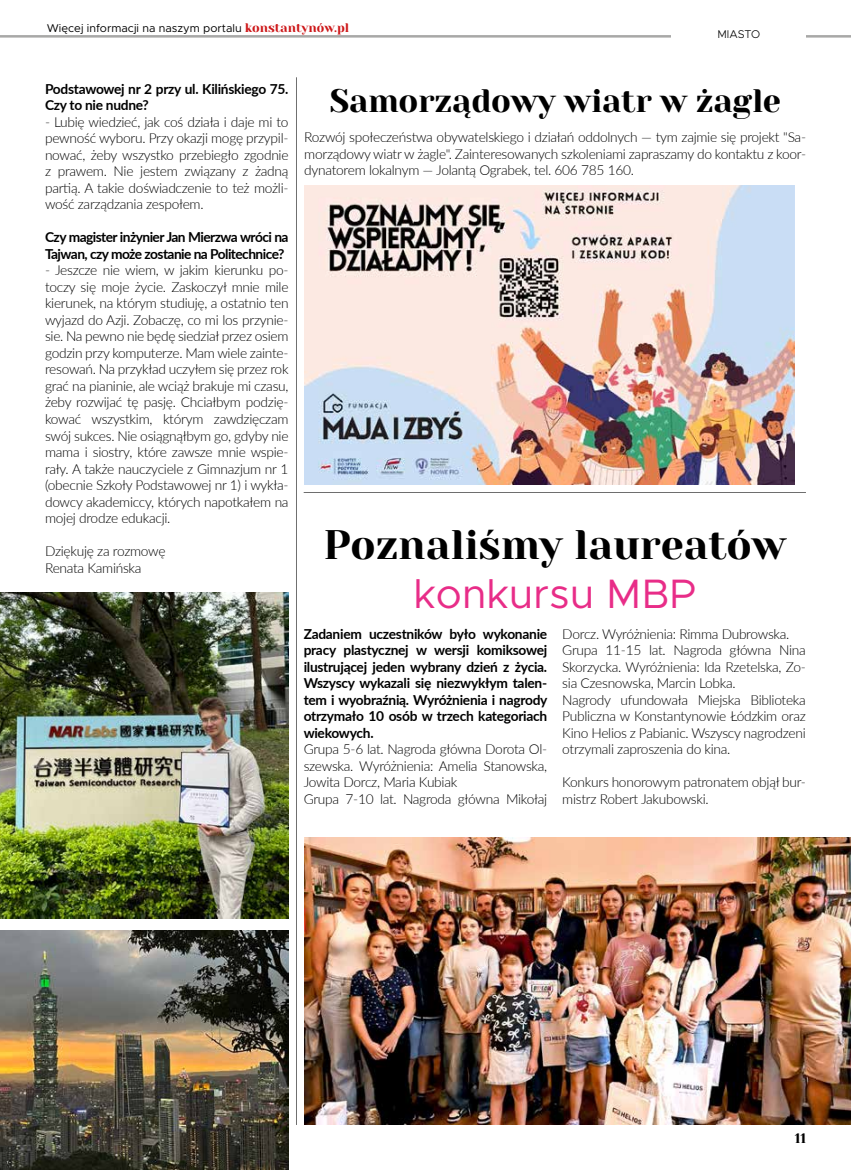
<style>
.page{position:relative;width:851px;height:1170px;background:#fff}
.page>*{position:absolute;margin:0;border:0;box-sizing:border-box;transform-origin:0 0}
.t1{font:41.25px "Yeseva One";color:#000}
.t2{font:41.25px "Metropolis";color:#e82d88}
.t3{font:32.5px "Yeseva One";letter-spacing:-.01em;color:#000}
.t4{font:300 13.75px/16.5px "Lato";letter-spacing:-.02em;color:#000}
.t5{font:700 13.75px/16.5px "Lato";letter-spacing:-.03em;color:#000}
.t6{font:13.75px "Yeseva One";color:#000}
.t7{font:11.25px "Metropolis";color:#000}
.t8{font:300 11.25px "Metropolis";color:#000}
.s1{font-family:"Yeseva One";font-size:12.5px;color:#cd1719}
</style>
<div class="page">
<hr style="left:0;top:35px;width:850px;height:3px;background:#a8a8a7">
<div style="left:671px;top:29px;width:134px;height:11px;background:#fff"></div>
<hr style="left:296px;top:77px;width:1px;height:1047px;background:#000">
<img style="left:0;top:930px;width:288px;height:239px">
<img style="left:0;top:592px;width:288px;height:326px">
<hr style="left:303px;top:492px;width:502px;height:1px;background:#000">
<img style="left:304px;top:185px;width:490px;height:299px">
<img style="left:304px;top:837px;width:546px;height:287px">
<p class="t7" style="left:47px;top:21px;width:304px">Więcej informacji na naszym portalu <span class="s1">konstantynów.pl</span></p>
<p class="t8" style="left:717px;top:27px;width:44px">MIASTO</p>
<p class="t5" style="left:45px;top:80px;width:245px">Podstawowej nr 2 przy ul. Kilińskiego 75.<br>Czy to nie nudne?</p>
<p class="t4" style="left:45px;top:113px;width:245px;text-align:justify">- Lubię wiedzieć, jak coś działa i daje mi to pewność wyboru. Przy okazji mogę przypil&shy;nować, żeby wszystko przebiegło zgodnie z prawem. Nie jestem związany z żadną partią. A takie doświadczenie to też możli&shy;wość zarządzania zespołem.</p>
<p class="t5" style="left:45px;top:228px;width:245px">Czy magister inżynier Jan Mierzwa wróci na<br>Tajwan, czy może zostanie na Politechnice?</p>
<p class="t4" style="left:45px;top:262px;width:245px;text-align:justify">- Jeszcze nie wiem, w jakim kierunku po&shy;toczy się moje życie. Zaskoczył mnie mile kierunek, na którym studiuję, a ostatnio ten wyjazd do Azji. Zobaczę, co mi los przynie&shy;sie. Na pewno nie będę siedział przez osiem godzin przy komputerze. Mam wiele zainte&shy;resowań. Na przykład uczyłem się przez rok grać na pianinie, ale wciąż brakuje mi czasu, żeby rozwijać tę pasję. Chciałbym podzię&shy;kować wszystkim, którym zawdzięczam swój sukces. Nie osiągnąłbym go, gdyby nie mama i siostry, które zawsze mnie wspie&shy;rały. A także nauczyciele z Gimnazjum nr 1 (obecnie Szkoły Podstawowej nr 1) i wykła&shy;dowcy akademiccy, których napotkałem na mojej drodze edukacji.</p>
<p class="t4" style="left:45px;top:542px;width:122px">Dziękuję za rozmowę<br>Renata Kamińska</p>
<h2 class="t3" style="left:329px;top:82px;width:452px">Samorządowy wiatr w żagle</h2>
<p class="t4" style="left:304px;top:128px;width:503px;text-align:justify">Rozwój społeczeństwa obywatelskiego i działań oddolnych — tym zajmie się projekt "Sa&shy;morządowy wiatr w żagle". Zainteresowanych szkoleniami zapraszamy do kontaktu z koor&shy;dynatorem lokalnym — Jolantą Ograbek, tel. 606 785 160.</p>
<h1 class="t1" style="left:323px;top:520px;width:464px">Poznaliśmy laureatów</h1>
<h1 class="t2" style="left:413px;top:568px;width:284px">konkursu MBP</h1>
<p class="t5" style="left:303px;top:624px;width:245px;text-align:justify">Zadaniem uczestników było wykonanie pracy plastycznej w wersji komiksowej ilustrującej jeden wybrany dzień z życia.<br>Wszyscy wykazali się niezwykłym talen&shy;tem i wyobraźnią. Wyróżnienia i nagrody otrzymało 10 osób w trzech kategoriach wiekowych.</p>
<p class="t4" style="left:303px;top:740px;width:245px">Grupa 5-6 lat. Nagroda główna Dorota Ol&shy;szewska. Wyróżnienia: Amelia Stanowska, Jowita Dorcz, Maria Kubiak<br>Grupa 7-10 lat. Nagroda główna Mikołaj</p>
<p class="t4" style="left:562px;top:625px;width:245px">Dorcz. Wyróżnienia: Rimma Dubrowska.<br>Grupa 11-15 lat. Nagroda główna Nina Skorzycka. Wyróżnienia: Ida Rzetelska, Zo&shy;sia Czesnowska, Marcin Lobka.<br>Nagrody ufundowała Miejska Biblioteka Publiczna w Konstantynowie Łódzkim oraz Kino Helios z Pabianic. Wszyscy nagrodzeni otrzymali zaproszenia do kina.</p>
<p class="t4" style="left:562px;top:773px;width:245px">Konkurs honorowym patronatem objął bur&shy;mistrz Robert Jakubowski.</p>
<p class="t6" style="left:794px;top:1129px;width:13px">11</p>
</div>
